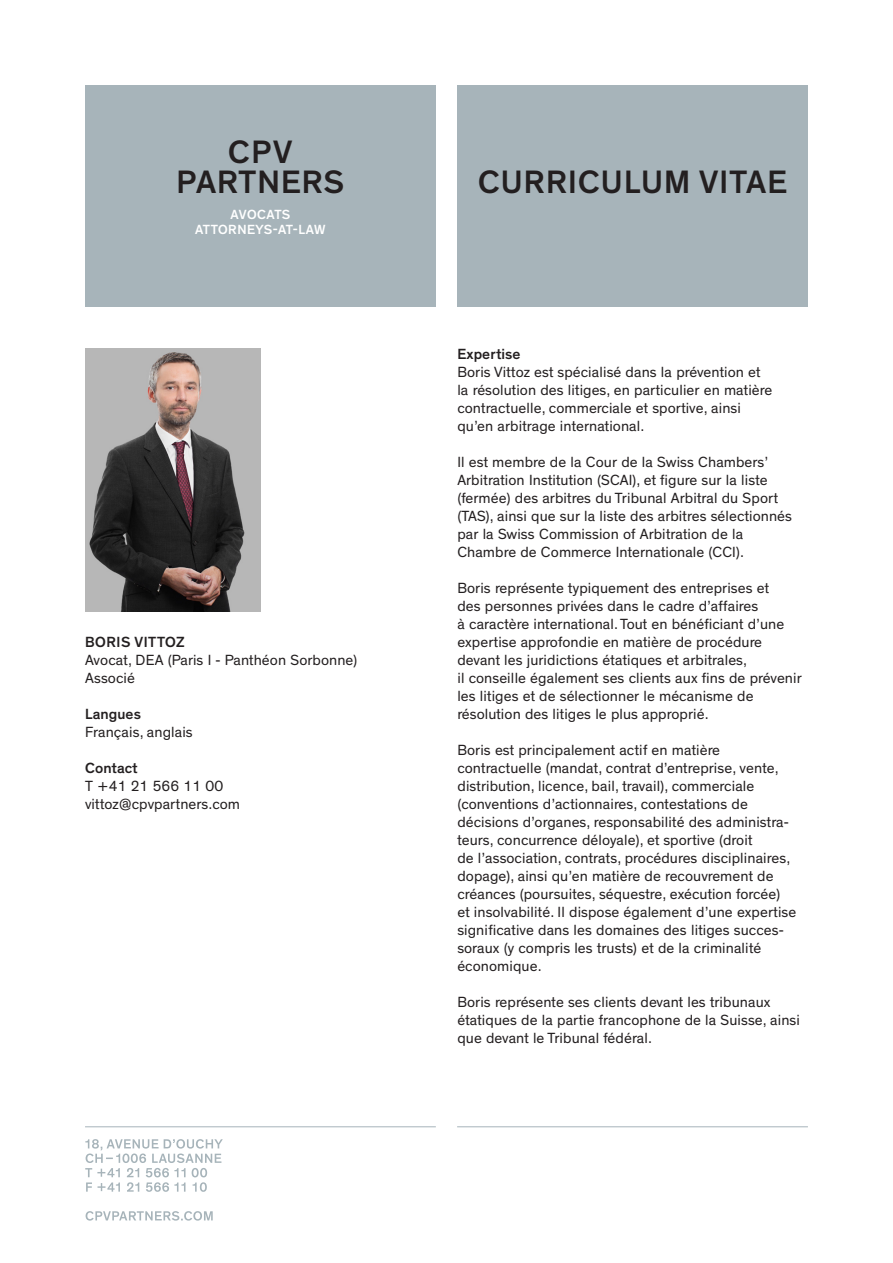
<style>
.page{position:relative;width:893px;height:1263px;background:#fff}
.page>*{position:absolute;margin:0;border:0;box-sizing:border-box;transform-origin:0 0}
.t1{font:500 33px "Theinhardt";letter-spacing:.035em;color:#231f20}
.t2{font:15px/18px "Theinhardt";letter-spacing:.005em;color:#231f20}
.t3{font:500 15px "Theinhardt";letter-spacing:.01em;color:#231f20}
.t4{font:500 15px "Theinhardt";letter-spacing:.035em;color:#231f20}
.t5{font:500 13.5px "Theinhardt";letter-spacing:.025em;color:#fff}
</style>
<div class="page">
<div style="left:85px;top:85px;width:351px;height:221px;background:#a7b4ba"></div>
<div style="left:457px;top:85px;width:351px;height:221px;background:#a7b4ba"></div>
<svg style="left:86px;top:1211px;width:127px;height:9px"></svg>
<svg style="left:85px;top:1139px;width:138px;height:53px"></svg>
<hr style="left:85px;top:1126px;width:351px;height:1px;background:#a7b4ba">
<hr style="left:457px;top:1126px;width:351px;height:1px;background:#a7b4ba">
<img style="left:85px;top:349px;width:175px;height:262px">
<p class="t1" style="left:228px;top:132px;width:66px">CPV</p>
<p class="t1" style="left:177px;top:162px;width:169px">PARTNERS</p>
<p class="t5" style="left:231px;top:207px;width:61px">AVOCATS</p>
<p class="t5" style="left:195px;top:221px;width:132px">ATTORNEYS-AT-LAW</p>
<p class="t4" style="left:85px;top:633px;width:101px">BORIS VITTOZ</p>
<p class="t2" style="left:85px;top:651px;width:274px">Avocat, DEA (Paris I - Panthéon Sorbonne)</p>
<p class="t2" style="left:85px;top:669px;width:51px">Associé</p>
<p class="t3" style="left:85px;top:705px;width:57px">Langues</p>
<p class="t2" style="left:85px;top:723px;width:109px">Français, anglais</p>
<p class="t3" style="left:85px;top:759px;width:54px">Contact</p>
<p class="t2" style="left:85px;top:777px;width:140px">T +41 21 566 11 00</p>
<p class="t2" style="left:85px;top:795px;width:157px">vittoz@cpvpartners.com</p>
<p class="t1" style="left:478px;top:162px;width:310px">CURRICULUM VITAE</p>
<p class="t3" style="left:457px;top:345px;width:65px">Expertise</p>
<p class="t2" style="left:457px;top:363px;width:305px">Boris Vittoz est spécialisé dans la prévention et</p>
<p class="t2" style="left:457px;top:381px;width:316px">la résolution des litiges, en particulier en matière</p>
<p class="t2" style="left:457px;top:399px;width:285px">contractuelle, commerciale et sportive, ainsi</p>
<p class="t2" style="left:457px;top:417px;width:189px">qu’en arbitrage international.</p>
<p class="t2" style="left:457px;top:453px;width:313px">Il est membre de la Cour de la Swiss Chambers’</p>
<p class="t2" style="left:457px;top:471px;width:312px">Arbitration Institution (SCAI), et figure sur la liste</p>
<p class="t2" style="left:457px;top:489px;width:336px">(fermée) des arbitres du Tribunal Arbitral du Sport (TAS), ainsi que sur la liste des arbitres sélectionnés par la Swiss Commission of Arbitration de la</p>
<p class="t2" style="left:457px;top:543px;width:288px">Chambre de Commerce Internationale (CCI).</p>
<p class="t2" style="left:457px;top:579px;width:313px">Boris représente typiquement des entreprises et</p>
<p class="t2" style="left:457px;top:597px;width:303px">des personnes privées dans le cadre d’affaires</p>
<p class="t2" style="left:457px;top:615px;width:328px">à caractère international. Tout en bénéficiant d’une</p>
<p class="t2" style="left:457px;top:633px;width:306px">expertise approfondie en matière de procédure devant les juridictions étatiques et arbitrales,</p>
<p class="t2" style="left:457px;top:669px;width:346px">il conseille également ses clients aux fins de prévenir les litiges et de sélectionner le mécanisme de</p>
<p class="t2" style="left:457px;top:705px;width:253px">résolution des litiges le plus approprié.</p>
<p class="t2" style="left:457px;top:741px;width:264px">Boris est principalement actif en matière</p>
<p class="t2" style="left:457px;top:759px;width:323px">contractuelle (mandat, contrat d’entreprise, vente, distribution, licence, bail, travail), commerciale</p>
<p class="t2" style="left:457px;top:795px;width:292px">(conventions d’actionnaires, contestations de</p>
<p class="t2" style="left:457px;top:813px;width:333px">décisions d’organes, responsabilité des administra&shy;teurs, concurrence déloyale), et sportive (droit</p>
<p class="t2" style="left:457px;top:849px;width:334px">de l’association, contrats, procédures disciplinaires, dopage), ainsi qu’en matière de recouvrement de</p>
<p class="t2" style="left:457px;top:885px;width:325px">créances (poursuites, séquestre, exécution forcée)</p>
<p class="t2" style="left:457px;top:903px;width:340px">et insolvabilité. Il dispose également d’une expertise significative dans les domaines des litiges succes&shy;soraux (y compris les trusts) et de la criminalité économique.</p>
<p class="t2" style="left:457px;top:993px;width:344px">Boris représente ses clients devant les tribunaux étatiques de la partie francophone de la Suisse, ainsi que devant le Tribunal fédéral.</p>
</div>
